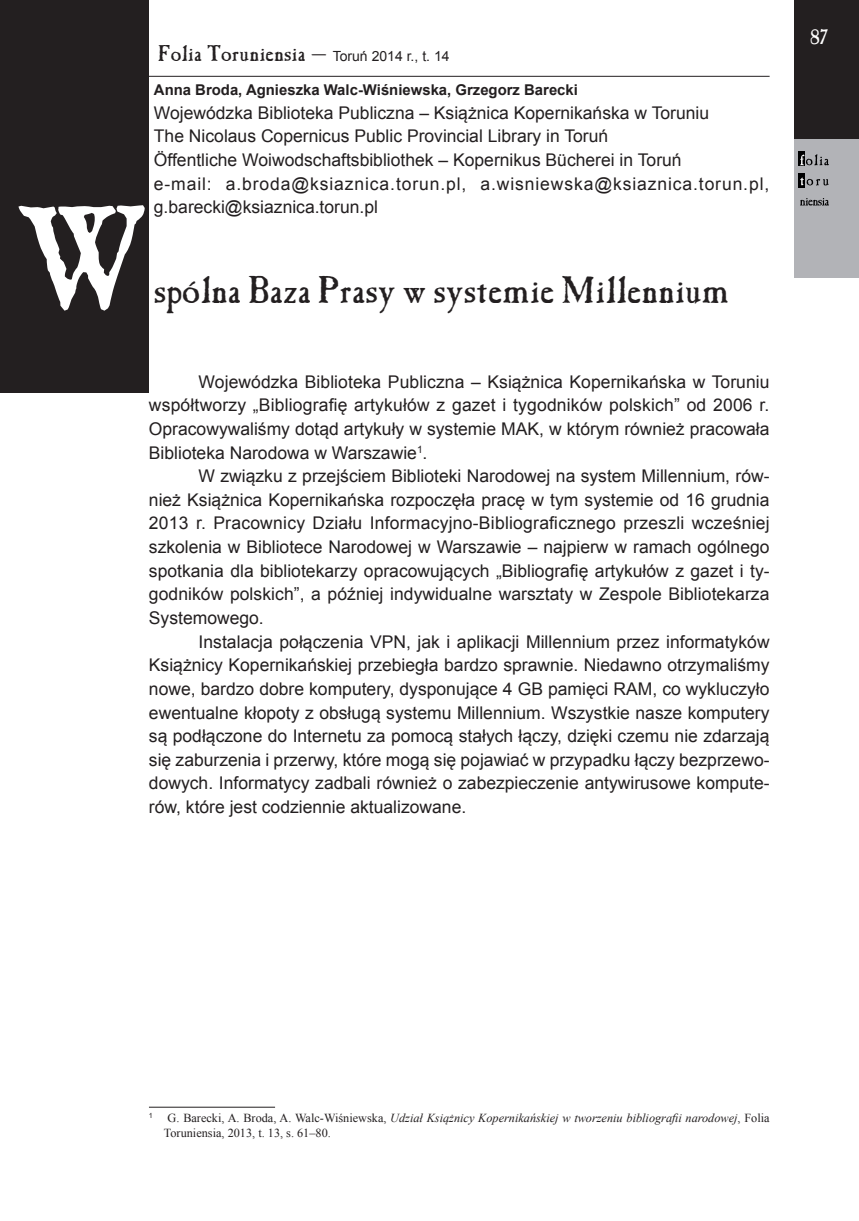
<style>
.page{position:relative;width:859px;height:1221px;background:#fff}
.page>*{position:absolute;margin:0;border:0;box-sizing:border-box;transform-origin:0 0}
.t1{font:147px "Casablanca Antique";color:#fff}
.t2{font:38.5px "Casablanca Antique";letter-spacing:-.005em;color:#231f20}
.t3{font:22.75px "Casablanca Antique";color:#231f20}
.t4{font:21px "Casablanca Antique";color:#fff}
.t5{font:17.5px/23.6px "Arial";color:#231f20;text-align:justify}
.t6{font:700 14.88px "Arial";color:#231f20}
.t7{font:12.25px/14.7px "Times New Roman";color:#231f20}
.s1{font-family:"Arial";font-size:14px}
.s2{font-style:italic}
</style>
<div class="page">
<div style="left:794px;top:0;width:64px;height:139px;background:#231f20"></div>
<div style="left:794px;top:139px;width:64px;height:139px;background:#b2b3b7"></div>
<div style="left:797px;top:151px;width:7px;height:15px;background:#000001"></div>
<div style="left:797px;top:173px;width:7px;height:15px;background:#000001"></div>
<svg style="left:800px;top:154px;width:28px;height:11px"></svg>
<svg style="left:800px;top:178px;width:28px;height:8px"></svg>
<svg style="left:800px;top:198px;width:28px;height:7px"></svg>
<hr style="left:149px;top:76px;width:620px;height:1px;background:#231f20">
<hr style="left:149px;top:1106px;width:126px;height:1px;background:#231f20">
<div style="left:0;top:0;width:149px;height:392px;background:#231f20"></div>
<h1 class="t1" style="left:14px;top:180px;width:136px">W</h1>
<h3 class="t3" style="left:158px;top:42px;width:293px">Folia Toruniensia — <span class="s1">Toruń 2014 r., t. 14</span></h3>
<p class="t6" style="left:154px;top:80px;width:425px">Anna Broda, Agnieszka Walc-Wiśniewska, Grzegorz Barecki</p>
<p class="t5" style="left:154px;top:101px;width:616px;text-align:left">Wojewódzka Biblioteka Publiczna – Książnica Kopernikańska w Toruniu<br>The Nicolaus Copernicus Public Provincial Library in Toruń<br>Öffentliche Woiwodschaftsbibliothek – Kopernikus Bücherei in Toruń<br>e-mail: a.broda@ksiaznica.torun.pl, a.wisniewska@ksiaznica.torun.pl, g.barecki@ksiaznica.torun.pl</p>
<h2 class="t2" style="left:154px;top:269px;width:576px">spólna Baza Prasy w systemie Millennium</h2>
<p class="t5" style="left:149px;top:370px;width:622px;text-indent:50px">Wojewódzka Biblioteka Publiczna – Książnica Kopernikańska w Toruniu współtworzy „Bibliografię artykułów z gazet i tygodników polskich” od 2006 r.<br>Opracowywaliśmy dotąd artykuły w systemie MAK, w którym również pracowała Biblioteka Narodowa w Warszawie<sup>1</sup>.</p>
<p class="t5" style="left:149px;top:464px;width:622px;text-indent:50px">W związku z przejściem Biblioteki Narodowej na system Millennium, rów&shy;nież Książnica Kopernikańska rozpoczęła pracę w tym systemie od 16 grudnia 2013 r. Pracownicy Działu Informacyjno-Bibliograficznego przeszli wcześniej szkolenia w Bibliotece Narodowej w Warszawie – najpierw w ramach ogólnego spotkania dla bibliotekarzy opracowujących „Bibliografię artykułów z gazet i ty&shy;godników polskich”, a później indywidualne warsztaty w Zespole Bibliotekarza Systemowego.</p>
<p class="t5" style="left:149px;top:630px;width:622px;text-indent:50px">Instalacja połączenia VPN, jak i aplikacji Millennium przez informatyków Książnicy Kopernikańskiej przebiegła bardzo sprawnie. Niedawno otrzymaliśmy nowe, bardzo dobre komputery, dysponujące 4 GB pamięci RAM, co wykluczyło ewentualne kłopoty z obsługą systemu Millennium. Wszystkie nasze komputery są podłączone do Internetu za pomocą stałych łączy, dzięki czemu nie zdarzają się zaburzenia i przerwy, które mogą się pojawiać w przypadku łączy bezprzewo&shy;dowych. Informatycy zadbali również o zabezpieczenie antywirusowe kompute&shy;rów, które jest codziennie aktualizowane.</p>
<p class="t4" style="left:809px;top:26px;width:20px">87</p>
<p class="t7" style="left:164px;top:1110px;width:607px;text-indent:-15px"><sup>1</sup> G. Barecki, A. Broda, A. Walc-Wiśniewska, <span class="s2">Udział Książnicy Kopernikańskiej w tworzeniu bibliografii narodowej</span>, Folia<br>Toruniensia, 2013, t. 13, s. 61–80.</p>
</div>
